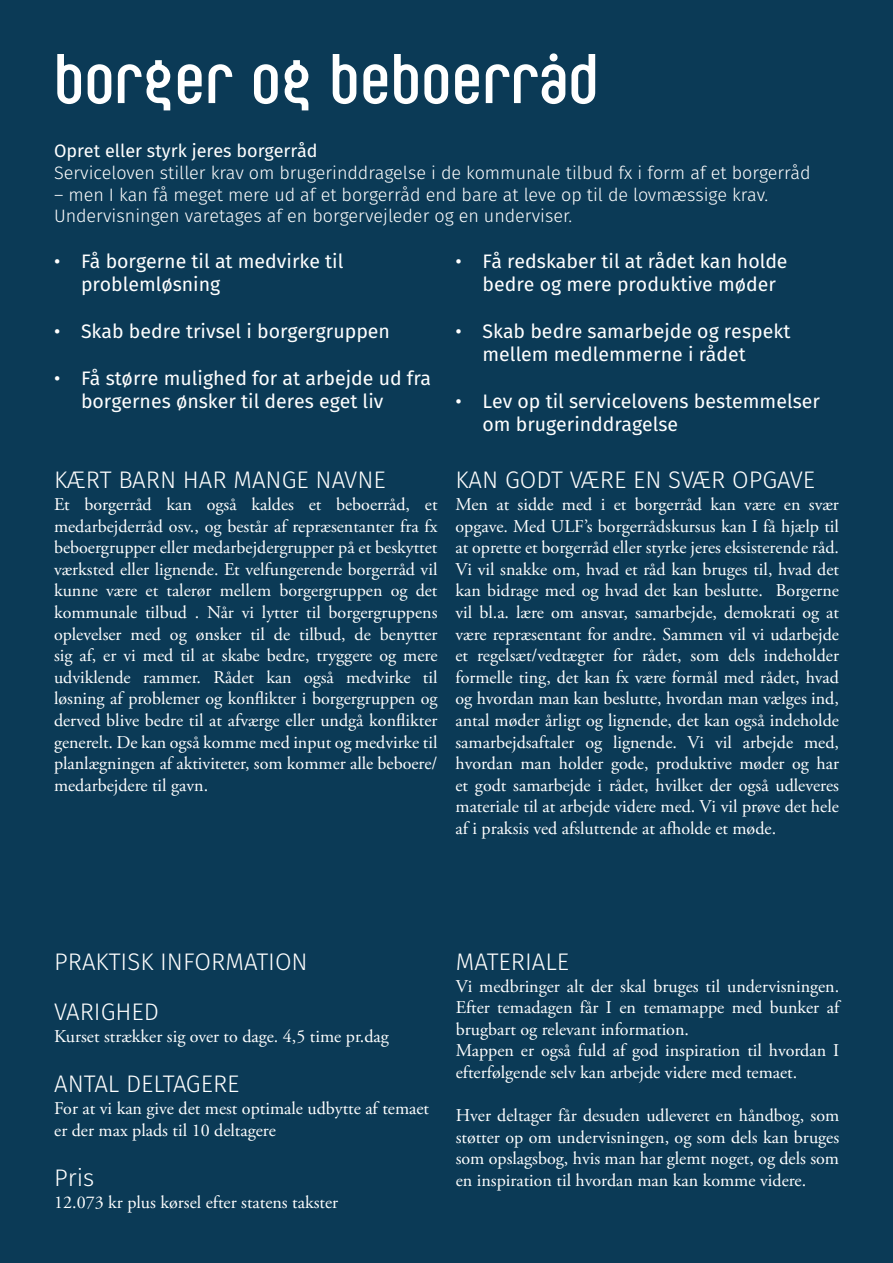
<style>
.page{position:relative;width:893px;height:1263px;background:#0b3a56}
.page>*{position:absolute;margin:0;border:0;box-sizing:border-box;transform-origin:0 0}
.t1{font:57px "Seebad LT Std";color:#fff}
.t2{font:300 24px/50.4px "Fira Sans";color:#fff}
.t3{font:19.5px/23.4px "Fira Sans";color:#fff}
.t4{font:18px/21.6px "Adobe Garamond Pro";color:#fff;text-align:justify}
.t5{font:300 18px/21.6px "Fira Sans";color:#fff}
.t6{font:18px "Fira Sans";color:#fff}
</style>
<div class="page">
<h1 class="t1" style="left:54px;top:49px;width:546px">borger og beboerråd</h1>
<p class="t6" style="left:54px;top:138px;width:265px">Opret eller styrk jeres borgerråd</p>
<p class="t5" style="left:54px;top:162px;width:758px">Serviceloven stiller krav om brugerinddragelse i de kommunale tilbud fx i form af et borgerråd</p>
<p class="t5" style="left:54px;top:183px;width:716px">– men I kan få meget mere ud af et borgerråd end bare at leve op til de lovmæssige krav.<br>Undervisningen varetages af en borgervejleder og en underviser.</p>
<p class="t3" style="left:81px;top:249px;width:264px;text-indent:-27px">• Få borgerne til at medvirke til problemløsning</p>
<p class="t3" style="left:54px;top:319px;width:338px">• Skab bedre trivsel i borgergruppen</p>
<p class="t3" style="left:81px;top:366px;width:352px;text-indent:-27px">• Få større mulighed for at arbejde ud fra borgernes ønsker til deres eget liv</p>
<p class="t3" style="left:482px;top:249px;width:306px;text-indent:-27px">• Få redskaber til at rådet kan holde bedre og mere produktive møder</p>
<p class="t3" style="left:482px;top:319px;width:309px;text-indent:-27px">• Skab bedre samarbejde og respekt mellem medlemmerne i rådet</p>
<p class="t3" style="left:482px;top:389px;width:339px;text-indent:-27px">• Lev op til servicelovens bestemmelser om brugerinddragelse</p>
<h2 class="t2" style="left:54px;top:455px;width:333px">KÆRT BARN HAR MANGE NAVNE</h2>
<p class="t4" style="left:54px;top:494px;width:385px">Et borgerråd kan også kaldes et beboerråd, et medarbejderråd osv., og består af repræsentanter fra fx beboergrupper eller medarbejdergrupper på et beskyttet værksted eller lignende. Et velfungerende borgerråd vil kunne være et talerør mellem borgergruppen og det kommunale tilbud . Når vi lytter til borgergruppens oplevelser med og ønsker til de tilbud, de benytter sig af, er vi med til at skabe bedre, tryggere og mere udviklende rammer. Rådet kan også medvirke til løsning af problemer og konflikter i borgergruppen og derved blive bedre til at afværge eller undgå konflikter generelt. De kan også komme med input og medvirke til planlægningen af aktiviteter, som kommer alle beboere/ medarbejdere til gavn.</p>
<h2 class="t2" style="left:455px;top:455px;width:361px">KAN GODT VÆRE EN SVÆR OPGAVE</h2>
<p class="t4" style="left:455px;top:494px;width:385px">Men at sidde med i et borgerråd kan være en svær opgave. Med ULF’s borgerrådskursus kan I få hjælp til at oprette et borgerråd eller styrke jeres eksisterende råd.<br>Vi vil snakke om, hvad et råd kan bruges til, hvad det kan bidrage med og hvad det kan beslutte. Borgerne vil bl.a. lære om ansvar, samarbejde, demokrati og at være repræsentant for andre. Sammen vil vi udarbejde et regelsæt/vedtægter for rådet, som dels indeholder formelle ting, det kan fx være formål med rådet, hvad og hvordan man kan beslutte, hvordan man vælges ind, antal møder årligt og lignende, det kan også indeholde samarbejdsaftaler og lignende. Vi vil arbejde med, hvordan man holder gode, produktive møder og har et godt samarbejde i rådet, hvilket der også udleveres materiale til at arbejde videre med. Vi vil prøve det hele af i praksis ved afsluttende at afholde et møde.</p>
<h2 class="t2" style="left:54px;top:936px;width:255px">PRAKTISK INFORMATION<br>VARIGHED</h2>
<p class="t4" style="left:54px;top:1026px;width:336px">Kurset strækker sig over to dage. 4,5 time pr.dag</p>
<h2 class="t2" style="left:54px;top:1059px;width:187px">ANTAL DELTAGERE</h2>
<p class="t4" style="left:54px;top:1098px;width:376px">For at vi kan give det mest optimale udbytte af temaet er der max plads til 10 deltagere</p>
<h2 class="t2" style="left:54px;top:1152px;width:42px">Pris</h2>
<p class="t4" style="left:54px;top:1192px;width:285px">12.073 kr plus kørsel efter statens takster</p>
<h2 class="t2" style="left:456px;top:936px;width:115px">MATERIALE</h2>
<p class="t4" style="left:456px;top:976px;width:385px;text-align:left">Vi medbringer alt der skal bruges til undervisningen.<br>Efter temadagen får I en temamappe med bunker af brugbart og relevant information.<br>Mappen er også fuld af god inspiration til hvordan I efterfølgende selv kan arbejde videre med temaet.</p>
<p class="t4" style="left:456px;top:1105px;width:385px">Hver deltager får desuden udleveret en håndbog, som støtter op om undervisningen, og som dels kan bruges som opslagsbog, hvis man har glemt noget, og dels som en inspiration til hvordan man kan komme videre.</p>
</div>
